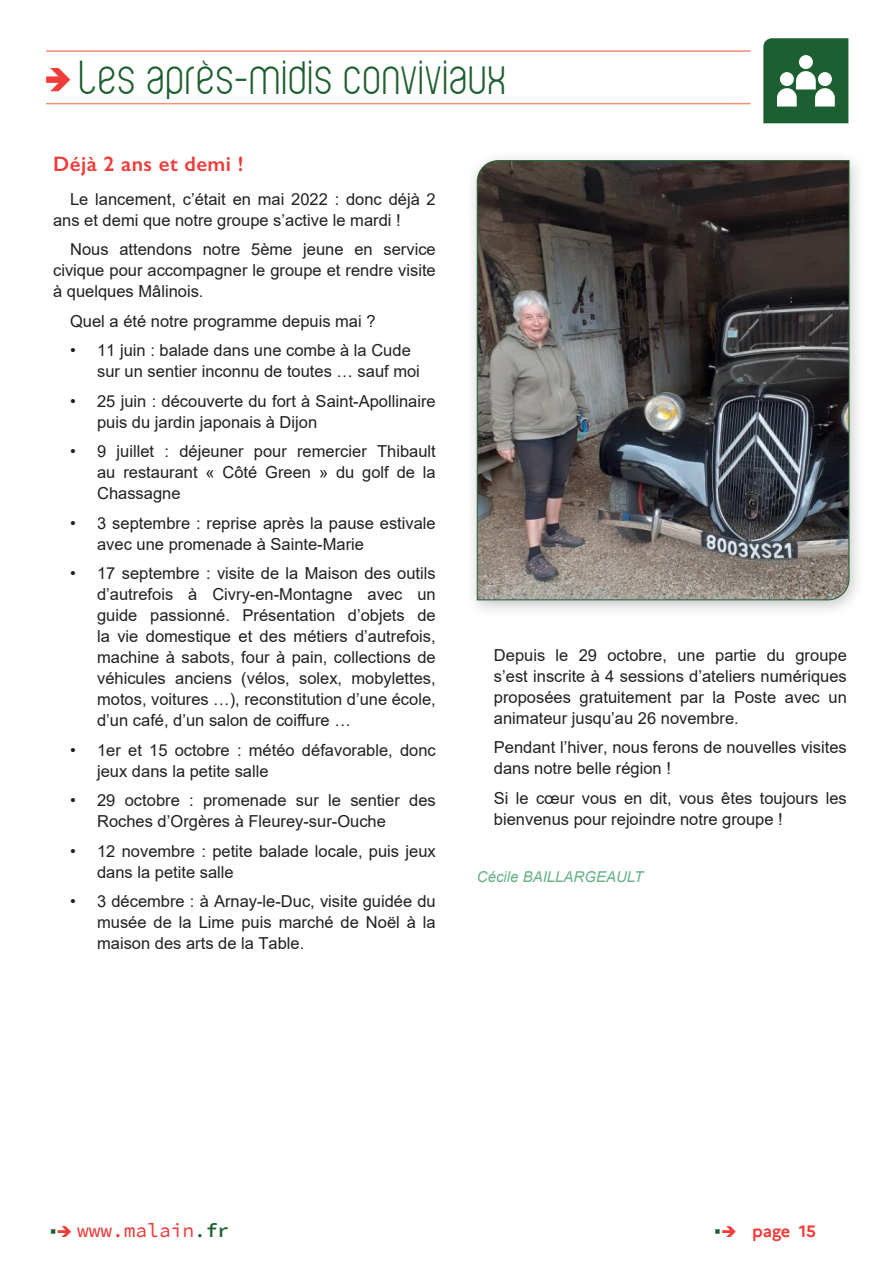
<style>
.page{position:relative;width:893px;height:1263px;background:#fff}
.page>*{position:absolute;margin:0;border:0;box-sizing:border-box;transform-origin:0 0}
.t1{font:46.5px "Violette";letter-spacing:-.005em;color:#1c5f30}
.t2{font:600 21px "Gill Sans";letter-spacing:.02em;color:#ee3c39}
.t3{font:19.5px "Source Code Pro";color:#ee3c39}
.t4{font:16.5px/21px "Arial";color:#231f20}
.t5{font:700 16.5px "Marianne";letter-spacing:-.015em;color:#ee3c39}
.t6{font:italic 15px "Arial";color:#66b186}
.s1{color:#1c5f30}
.s2{font-weight:600;color:#1c5f30}
</style>
<div class="page">
<div style="left:465px;top:150px;width:400px;height:468px;background:#231f20;opacity:.26"></div>
<img style="left:477px;top:160px;width:373px;height:441px">
<hr style="left:46px;top:50px;width:705px;height:2px;background:#f58e78">
<hr style="left:46px;top:103px;width:705px;height:1px;background:#f58e78">
<svg style="left:763px;top:38px;width:85px;height:85px"></svg>
<h1 class="t1" style="left:46px;top:52px;width:464px"><sup>d</sup> Les après-midis conviviaux</h1>
<p class="t2" style="left:53px;top:151px;width:192px">Déjà 2 ans et demi !</p>
<p class="t4" style="left:53px;top:188px;width:384px;text-indent:17px">Le lancement, c’était en mai 2022 : donc déjà 2 ans et demi que notre groupe s’active le mardi !</p>
<p class="t4" style="left:53px;top:239px;width:384px;text-align:justify;text-indent:17px">Nous attendons notre 5ème jeune en service civique pour accompagner le groupe et rendre visite à quelques Mâlinois.</p>
<p class="t4" style="left:70px;top:310px;width:307px">Quel a été notre programme depuis mai ?</p>
<p class="t4" style="left:97px;top:340px;width:324px;text-indent:-27px">• 11 juin : balade dans une combe à la Cude sur un sentier inconnu de toutes … sauf moi</p>
<p class="t4" style="left:97px;top:390px;width:340px;text-indent:-27px">• 25 juin : découverte du fort à Saint-Apollinaire puis du jardin japonais à Dijon</p>
<p class="t4" style="left:97px;top:441px;width:340px;text-align:justify;text-indent:-27px">• 9 juillet : déjeuner pour remercier Thibault au restaurant « Côté Green » du golf de la Chassagne</p>
<p class="t4" style="left:97px;top:512px;width:340px;text-indent:-27px">• 3 septembre : reprise après la pause estivale avec une promenade à Sainte-Marie</p>
<p class="t4" style="left:97px;top:563px;width:340px;text-align:justify;text-indent:-27px">• 17 septembre : visite de la Maison des outils d’autrefois à Civry-en-Montagne avec un guide passionné. Présentation d’objets de la vie domestique et des métiers d’autrefois, machine à sabots, four à pain, collections de véhicules anciens (vélos, solex, mobylettes, motos, voitures …), reconstitution d’une école, d’un café, d’un salon de coiffure …</p>
<p class="t4" style="left:97px;top:739px;width:340px;text-indent:-27px">• 1er et 15 octobre : météo défavorable, donc jeux dans la petite salle</p>
<p class="t4" style="left:97px;top:790px;width:340px;text-indent:-27px">• 29 octobre : promenade sur le sentier des<br>Roches d’Orgères à Fleurey-sur-Ouche</p>
<p class="t4" style="left:97px;top:840px;width:340px;text-indent:-27px">• 12 novembre : petite balade locale, puis jeux dans la petite salle</p>
<p class="t4" style="left:97px;top:891px;width:340px;text-align:justify;text-indent:-27px">• 3 décembre : à Arnay-le-Duc, visite guidée du musée de la Lime puis marché de Noël à la maison des arts de la Table.</p>
<p class="t4" style="left:494px;top:644px;width:354px;text-align:justify">Depuis le 29 octobre, une partie du groupe s’est inscrite à 4 sessions d’ateliers numériques proposées gratuitement par la Poste avec un animateur jusqu’au 26 novembre.</p>
<p class="t4" style="left:494px;top:737px;width:354px">Pendant l’hiver, nous ferons de nouvelles visites dans notre belle région !</p>
<p class="t4" style="left:494px;top:787px;width:354px">Si le cœur vous en dit, vous êtes toujours les bienvenus pour rejoindre notre groupe !</p>
<p class="t6" style="left:477px;top:867px;width:168px">Cécile BAILLARGEAULT</p>
<p class="t3" style="left:50px;top:1216px;width:181px"><span class="s1">▪</span>➔ www.malain<span class="s1">.</span><span class="s2">fr</span></p>
<p class="t5" style="left:714px;top:1221px;width:103px"><span class="s1">▪</span>➔ page 15</p>
</div>
